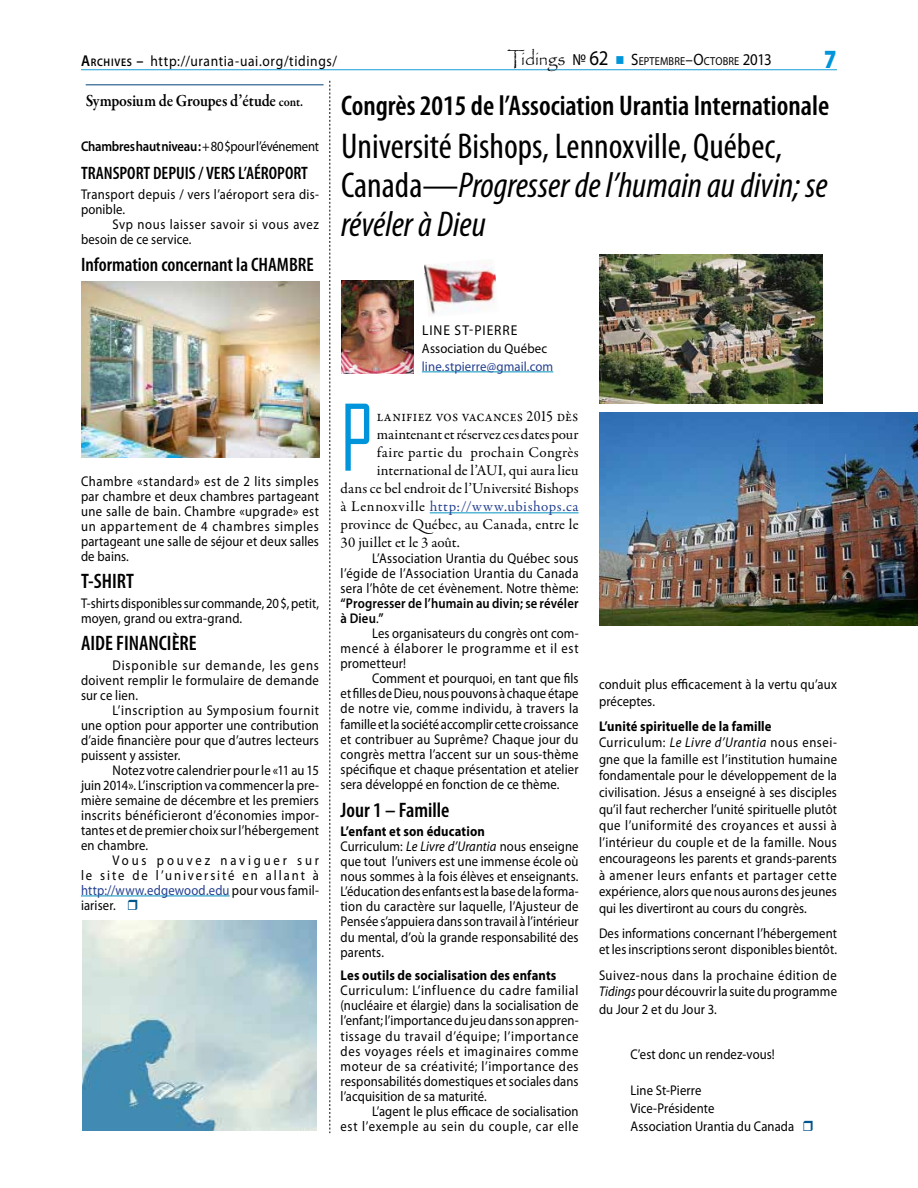
<style>
.page{position:relative;width:918px;height:1188px;background:#fff}
.page>*{position:absolute;margin:0;border:0;box-sizing:border-box;transform-origin:0 0}
.t1{font:87.75px "Agency FB";color:#0095da;scale:.9 1}
.t2{font:condensed 36px/39px "Myriad Pro";color:#000}
.t3{font:600 condensed 28.5px "Myriad Pro";color:#000}
.t4{font:900 26.4px "Myriad Pro";color:#0095da;scale:.82 1}
.t5{font:600 condensed 21px "Myriad Pro";color:#000}
.t6{font:600 condensed 19.5px "Myriad Pro";color:#000}
.t7{font:600 condensed 18px "Myriad Pro";color:#000}
.t8{font:600 17.25px "Garamond Premr Pro";letter-spacing:-.015em;color:#000;scale:.9 1}
.t9{font:15.75px "Garamond Premr Pro";letter-spacing:.01em;color:#000;scale:.9 1}
.t10{font:15px "Garamond Premr Pro";letter-spacing:.02em;color:#000}
.t11{font:15px "Myriad Pro";letter-spacing:.045em;color:#000;scale:.9 1}
.t12{font:15px "Garamond Premr Pro";letter-spacing:.07em;color:#25408f}
.t13{font:14.25px "Myriad Pro";letter-spacing:.075em;color:#000;scale:.95 1}
.t14{font:14.1px/15.1px "Myriad Pro";letter-spacing:.01em;color:#000;text-align:justify;scale:.9 1}
.t15{font:14.1px/16.5px "Myriad Pro";letter-spacing:.03em;color:#000;scale:.9 1}
.t16{font:14.1px/15px "Myriad Pro";letter-spacing:.04em;color:#000;scale:.9 1}
.t17{font:600 14.1px/15.1px "Myriad Pro";letter-spacing:.01em;color:#000;scale:.9 1}
.t18{font:600 14.1px "Myriad Pro";letter-spacing:-.02em;color:#000;scale:.9 1}
.t19{font:700 14.1px "Myriad Pro";letter-spacing:.01em;color:#000;scale:.9 1}
.t20{font:13.5px "Myriad Pro";letter-spacing:.01em;color:#25408f;scale:.95 1}
.t21{font:13.5px "Myriad Pro";letter-spacing:.01em;color:#000;scale:.95 1}
.t22{font:11.55px "Myriad Pro";letter-spacing:.015em;color:#000;scale:.9 1}
.s1{font-weight:600;font-size:15.75px}
.s2{font-weight:600;font-size:10.95px}
.s3{font-family:"Papyrus";font-size:19.8px}
.s4{font-size:16.5px}
.s5{font-size:21px}
.s6{color:#0095da}
.s7{font-style:italic}
.s8{font-size:13.5px}
.s9{font-weight:400}
.s10{color:#25408f}
.s11{color:#000}
.s12{font-weight:700}
</style>
<div class="page">
<hr style="left:81px;top:69px;width:756px;height:1px;background:#159cd8">
<img style="left:424px;top:264px;width:72px;height:51px">
<img style="left:341px;top:280px;width:72px;height:94px">
<hr style="left:430px;top:513px;width:149px;height:1px;background:#0092c0">
<hr style="left:422px;top:372px;width:131px;height:1px;background:#0092c0">
<hr style="left:86px;top:85px;width:238px;height:1px;background:#00427a">
<svg style="left:329px;top:81px;width:1px;height:1052px"></svg>
<hr style="left:81px;top:896px;width:149px;height:1px;background:#0092c0">
<img style="left:81px;top:281px;width:238px;height:177px">
<img style="left:83px;top:920px;width:234px;height:210px">
<img style="left:600px;top:412px;width:318px;height:214px">
<img style="left:600px;top:255px;width:223px;height:149px">
<p class="t11" style="left:81px;top:52px;width:286px"><span class="s1">A</span><span class="s2">RCHIVES</span> <span class="s1">–</span> http://urantia-uai.org/tidings/</p>
<p class="t22" style="left:508px;top:54px;width:295px"><span class="s3">Tidings</span> <span class="s4">№</span> <span class="s5">62</span> <span class="s6">■</span> <span class="s4">S</span>EPTEMBRE<span class="s4">–O</span>CTOBRE <span class="s4">2013</span></p>
<h3 class="t4" style="left:824px;top:41px;width:17px">7</h3>
<h3 class="t3" style="left:341px;top:88px;width:490px">Congrès 2015 de l’Association Urantia Internationale</h3>
<h2 class="t2" style="left:341px;top:126px;width:488px">Université Bishops, Lennoxville, Québec,<br>Canada—<span class="s7">Progresser de l’humain au divin; se révéler à Dieu</span></h2>
<p class="t8" style="left:86px;top:90px;width:243px">Symposium de Groupes d’étude <span class="s8">cont.</span></p>
<p class="t18" style="left:81px;top:138px;width:266px">Chambres haut niveau : <span class="s9">+ 80 $pour l’événement</span></p>
<p class="t7" style="left:81px;top:162px;width:228px">TRANSPORT DEPUIS / VERS L’AÉROPORT</p>
<p class="t14" style="left:81px;top:186px;width:266px">Transport depuis / vers l’aéroport sera dis&shy;ponible.</p>
<p class="t16" style="left:81px;top:216px;width:266px;text-indent:31px">Svp nous laisser savoir si vous avez besoin de ce service.</p>
<h3 class="t6" style="left:81px;top:253px;width:234px">Information concernant la CHAMBRE</h3>
<p class="t14" style="left:81px;top:473px;width:266px">Chambre «standard» est de 2 lits simples par chambre et deux chambres partageant une salle de bain. Chambre «upgrade» est un appartement de 4 chambres simples partageant une salle de séjour et deux salles de bains.</p>
<h3 class="t5" style="left:81px;top:568px;width:54px">T-SHIRT</h3>
<p class="t14" style="left:81px;top:595px;width:266px">T-shirts disponibles sur commande, 20 $, petit, moyen, grand ou extra-grand.</p>
<h3 class="t5" style="left:81px;top:630px;width:117px">AIDE FINANCIÈRE</h3>
<p class="t14" style="left:81px;top:657px;width:266px;text-indent:31px">Disponible sur demande, les gens doivent remplir le formulaire de demande sur ce lien.</p>
<p class="t14" style="left:81px;top:702px;width:266px;text-indent:31px">L’inscription au Symposium fournit une option pour apporter une contribution d’aide financière pour que d’autres lecteurs puissent y assister.</p>
<p class="t14" style="left:81px;top:762px;width:266px;text-indent:32px">Notez votre calendrier pour le «11 au 15 juin 2014». L’inscription va commencer la pre&shy;mière semaine de décembre et les premiers inscrits bénéficieront d’économies impor&shy;tantes et de premier choix sur l’hébergement en chambre.</p>
<p class="t14" style="left:81px;top:852px;width:266px;text-indent:31px">Vous pouvez naviguer sur le site de l’université en allant à <span class="s10">http://www.edgewood.edu</span> pour vous famil&shy;iariser.</p>
<p class="t13" style="left:422px;top:322px;width:102px">LINE ST-PIERRE</p>
<p class="t21" style="left:422px;top:340px;width:134px">Association du Québec</p>
<p class="t20" style="left:422px;top:358px;width:140px">line.stpierre@gmail.com</p>
<h1 class="t1" style="left:341px;top:384px;width:37px">P</h1>
<p class="t9" style="left:377px;top:407px;width:226px">lanifiez vos vacances 2015 dès</p>
<p class="t10" style="left:377px;top:425px;width:203px">maintenant et réservez ces dates pour</p>
<p class="t10" style="left:377px;top:443px;width:203px">faire partie du prochain Congrès</p>
<p class="t10" style="left:377px;top:461px;width:203px">international de l’AUI, qui aura lieu</p>
<p class="t10" style="left:341px;top:479px;width:240px">dans ce bel endroit de l’Université Bishops</p>
<p class="t12" style="left:341px;top:498px;width:240px"><span class="s11">à Lennoxville</span> http://www.ubishops.ca</p>
<p class="t10" style="left:341px;top:516px;width:240px">province de Québec, au Canada, entre le</p>
<p class="t10" style="left:341px;top:534px;width:121px">30 juillet et le 3 août.</p>
<p class="t14" style="left:341px;top:550px;width:266px;text-indent:31px">L’Association Urantia du Québec sous l’égide de l’Association Urantia du Canada sera l’hôte de cet évènement. Notre thème:</p>
<p class="t17" style="left:341px;top:595px;width:266px">“Progresser de l’humain au divin; se révéler à Dieu<span class="s9">.</span>”</p>
<p class="t14" style="left:341px;top:626px;width:266px;text-indent:32px">Les organisateurs du congrès ont com&shy;mencé à élaborer le programme et il est prometteur!</p>
<p class="t14" style="left:341px;top:671px;width:266px;text-indent:31px">Comment et pourquoi, en tant que fils et filles de Dieu, nous pouvons à chaque étape de notre vie, comme individu, à travers la famille et la société accomplir cette croissance et contribuer au Suprême? Chaque jour du congrès mettra l’accent sur un sous-thème spécifique et chaque présentation et atelier sera développé en fonction de ce thème.</p>
<h3 class="t5" style="left:341px;top:797px;width:110px">Jour 1 – Famille</h3>
<p class="t14" style="left:341px;top:823px;width:266px;text-align:left"><span class="s12">L’enfant et son éducation<br></span>Curriculum: <span class="s7">Le Livre d’Urantia</span> nous enseigne que tout l’univers est une immense école où nous sommes à la fois élèves et enseignants.<br>L’éducation des enfants est la base de la forma&shy;tion du caractère sur laquelle, l’Ajusteur de Pensée s’appuiera dans son travail à l’intérieur du mental, d’où la grande responsabilité des parents.</p>
<p class="t19" style="left:341px;top:966px;width:241px">Les outils de socialisation des enfants</p>
<p class="t14" style="left:341px;top:983px;width:266px">Curriculum: L’influence du cadre familial (nucléaire et élargie) dans la socialisation de l’enfant; l’importance du jeu dans son appren&shy;tissage du travail d’équipe; l’importance des voyages réels et imaginaires comme moteur de sa créativité; l’importance des responsabilités domestiques et sociales dans l’acquisition de sa maturité.</p>
<p class="t14" style="left:341px;top:1103px;width:266px;text-align:right">L’agent le plus efficace de socialisation<br>est l’exemple au sein du couple, car elle</p>
<p class="t14" style="left:599px;top:676px;width:266px;line-height:16.5px">conduit plus efficacement à la vertu qu’aux préceptes.</p>
<p class="t14" style="left:599px;top:718px;width:266px;line-height:16.5px;text-align:left"><span class="s12">L’unité spirituelle de la famille </span>Curriculum: <span class="s7">Le Livre d’Urantia</span> nous ensei&shy;gne que la famille est l’institution humaine fondamentale pour le développement de la civilisation. Jésus a enseigné à ses disciples qu’il faut rechercher l’unité spirituelle plutôt que l’uniformité des croyances et aussi à l’intérieur du couple et de la famille. Nous encourageons les parents et grands-parents à amener leurs enfants et partager cette expérience, alors que nous aurons des jeunes qui les divertiront au cours du congrès.</p>
<p class="t14" style="left:599px;top:925px;width:266px;line-height:16.5px">Des informations concernant l’hébergement et les inscriptions seront disponibles bientôt.</p>
<p class="t15" style="left:599px;top:966px;width:266px">Suivez-nous dans la prochaine édition de<br><span class="s7">Tidings</span> pour découvrir la suite du programme</p>
<p class="t14" style="left:599px;top:1002px;width:132px">du Jour 2 et du Jour 3.</p>
<p class="t14" style="left:630px;top:1046px;width:162px">C’est donc un rendez-vous!</p>
<p class="t14" style="left:630px;top:1081px;width:184px;line-height:18px;text-align:left">Line St-Pierre<br>Vice-Présidente<br>Association Urantia du Canada</p>
</div>
